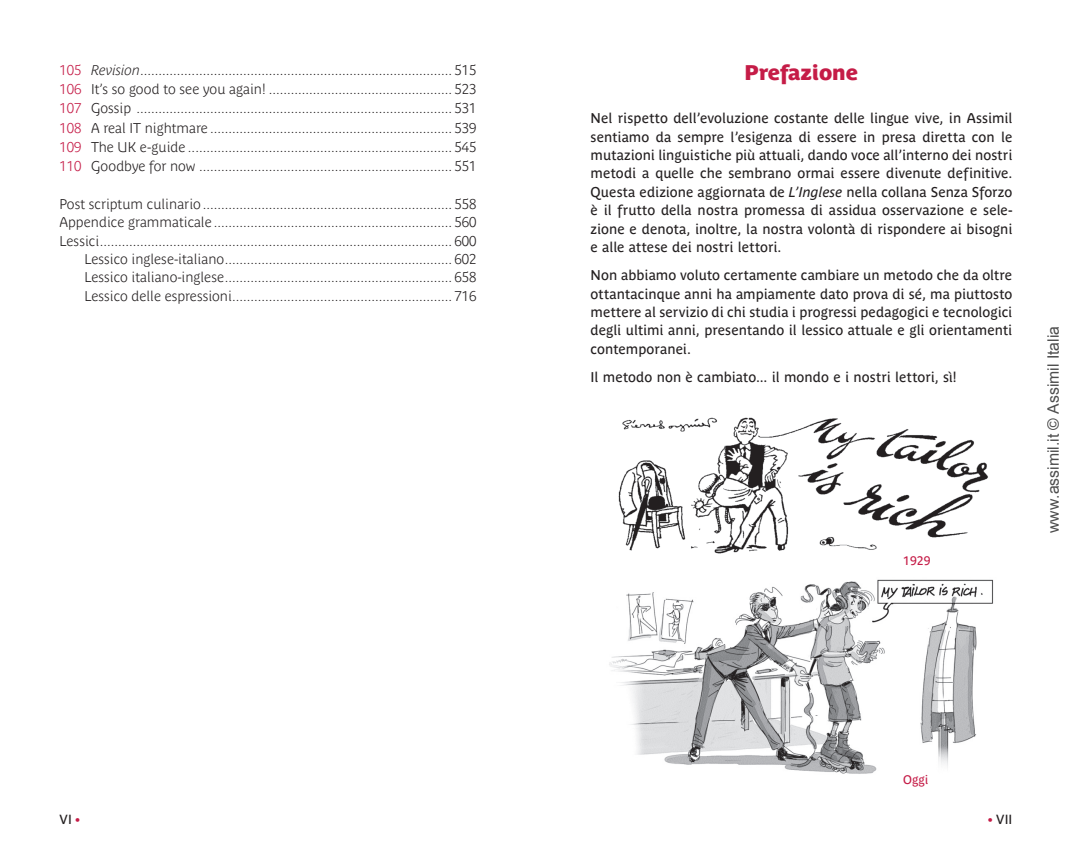
<style>
.page{position:relative;width:1072px;height:859px;background:#fff}
.page>*{position:absolute;margin:0;border:0;box-sizing:border-box;transform-origin:0 0}
.t1{font:21px "Parisine Plus Pro Sombre";color:#c51c47}
.t2{font:15.75px "Arial";color:rgb(0 0 0/.7)}
.t3{font:700 14px/19.2px "Parisine Plus Pro Clair";color:#231f20;text-align:justify}
.t4{font:14px/18.4px "Parisine Plus Pro";letter-spacing:.005em;color:#231f20;text-align:justify}
.t5{font:13.12px "Parisine Plus Pro";color:#231f20}
.t6{font:12.25px "Parisine Plus Pro";color:#c51c47}
.s1{color:#c51c47}
.s2{font-style:italic}
.s3{font-weight:700;color:#c51c47}
</style>
<div class="page">
<img style="left:609px;top:579px;width:385px;height:195px">
<img style="left:618px;top:417px;width:370px;height:137px">
<p class="t3" style="left:60px;top:59px;width:418px"><span class="s1">105</span> <span class="s2">Revision</span>..................................................................................... 515<br><span class="s1">106</span> It’s so good to see you again! .................................................. 523<br><span class="s1">107</span> Gossip ...................................................................................... 531<br><span class="s1">108</span> A real IT nightmare .................................................................. 539<br><span class="s1">109</span> The UK e-guide ........................................................................ 545<br><span class="s1">110</span> Goodbye for now ..................................................................... 551</p>
<p class="t3" style="left:60px;top:193px;width:418px;line-height:18.4px;text-align:right">Post scriptum culinario.................................................................... 558<br>Appendice grammaticale ................................................................. 560<br>Lessici................................................................................................ 600<br>Lessico inglese-italiano.............................................................. 602<br>Lessico italiano-inglese.............................................................. 658<br>Lessico delle espressioni............................................................ 716</p>
<h1 class="t1" style="left:744px;top:57px;width:115px">Prefazione</h1>
<p class="t4" style="left:590px;top:108px;width:423px">Nel rispetto dell’evoluzione costante delle lingue vive, in Assimil sentiamo da sempre l’esigenza di essere in presa diretta con le mutazioni linguistiche più attuali, dando voce all’interno dei nostri metodi a quelle che sembrano ormai essere divenute definitive.<br>Questa edizione aggiornata de <span class="s2">L’Inglese</span> nella collana Senza Sforzo è il frutto della nostra promessa di assidua osservazione e sele&shy;zione e denota, inoltre, la nostra volontà di rispondere ai bisogni e alle attese dei nostri lettori.</p>
<p class="t4" style="left:590px;top:265px;width:423px">Non abbiamo voluto certamente cambiare un metodo che da oltre ottantacinque anni ha ampiamente dato prova di sé, ma piuttosto mettere al servizio di chi studia i progressi pedagogici e tecnologici degli ultimi anni, presentando il lessico attuale e gli orientamenti contemporanei.</p>
<p class="t4" style="left:590px;top:366px;width:367px">Il metodo non è cambiato... il mondo e i nostri lettori, sì!</p>
<p class="t6" style="left:903px;top:551px;width:29px">1929</p>
<p class="t2" style="left:1042px;top:532px;width:208px;rotate:-90deg">www.assimil.it © Assimil Italia</p>
<p class="t6" style="left:903px;top:769px;width:27px">Oggi</p>
<p class="t5" style="left:60px;top:808px;width:22px">VI <span class="s3">•</span></p>
<p class="t5" style="left:988px;top:808px;width:26px"><span class="s3">•</span> VII</p>
</div>
